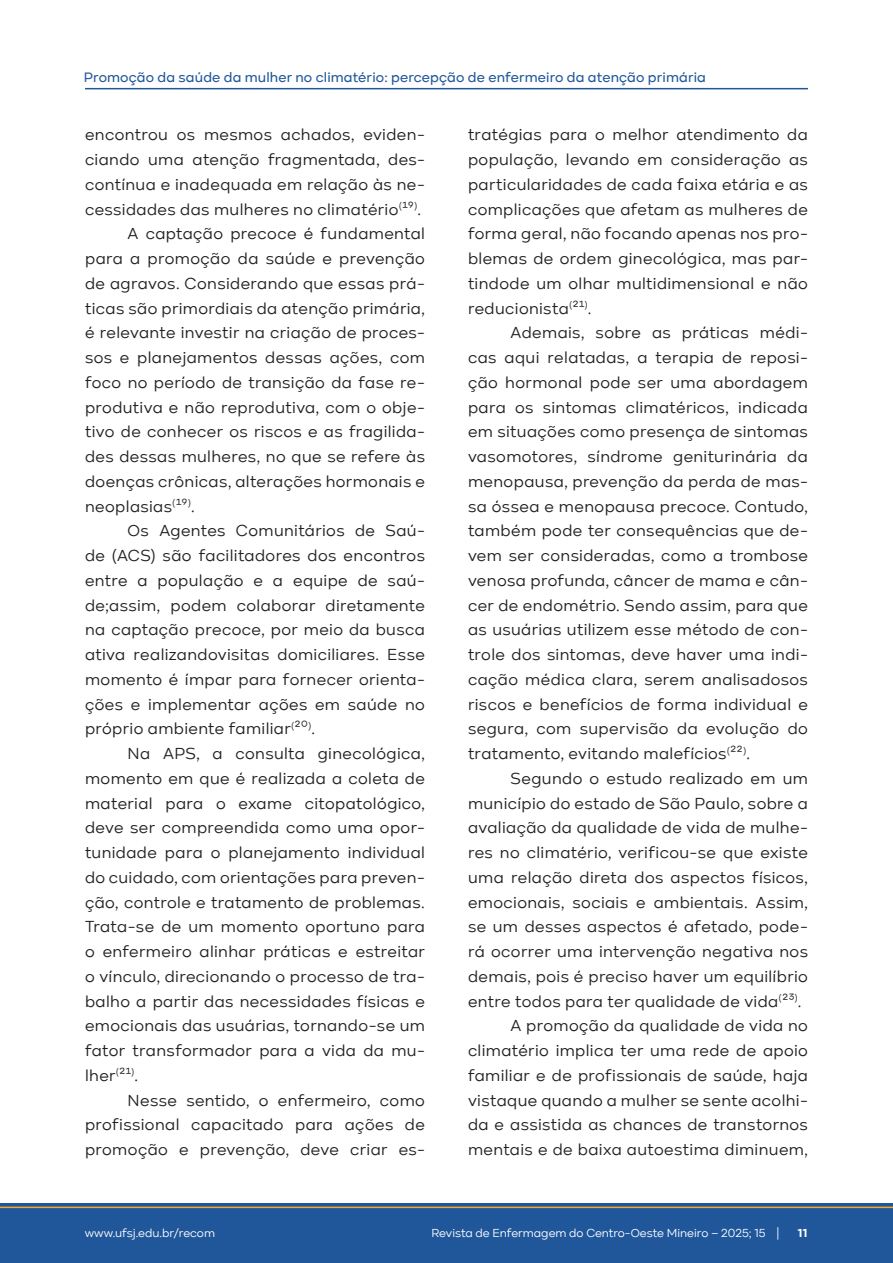
<style>
.page{position:relative;width:893px;height:1263px;background:#fff}
.page>*{position:absolute;margin:0;border:0;box-sizing:border-box;transform-origin:0 0}
.Texto_artigo{font:16.5px/24.8px "Kinetika";letter-spacing:.025em;color:#231f20;text-align:justify}
.t1{font:500 14.1px "Kinetika";letter-spacing:.01em;color:#20579b}
.t2{font:12px "Kinetika";color:#fff}
.t3{font:700 12px "Kinetika";color:#fff}
</style>
<div class="page">
<div style="left:0;top:1203px;width:893px;height:60px;background:#20579b"></div>
<hr style="left:0;top:1206px;width:893px;height:2px;background:#f9a42e">
<hr style="left:85px;top:88px;width:723px;height:1px;background:#20579b">
<p class="t1" style="left:84px;top:69px;width:623px">Promoção da saúde da mulher no climatério: percepção de enfermeiro da atenção primária</p>
<p class="Texto_artigo" style="left:85px;top:122px;width:341px">encontrou os mesmos achados, eviden&shy;ciando uma atenção fragmentada, des&shy;contínua e inadequada em relação às ne&shy;cessidades das mulheres no climatério<sup>(</sup>¹⁹<sup>)</sup>.</p>
<p class="Texto_artigo" style="left:85px;top:221px;width:341px;text-indent:43px">A captação precoce é fundamental para a promoção da saúde e prevenção de agravos. Considerando que essas prá&shy;ticas são primordiais da atenção primária, é relevante investir na criação de proces&shy;sos e planejamentos dessas ações, com foco no período de transição da fase re&shy;produtiva e não reprodutiva, com o obje&shy;tivo de conhecer os riscos e as fragilida&shy;des dessas mulheres, no que se refere às doenças crônicas, alterações hormonais e neoplasias<sup>(</sup>¹⁹<sup>)</sup>.</p>
<p class="Texto_artigo" style="left:85px;top:518px;width:341px;text-indent:43px">Os Agentes Comunitários de Saú&shy;de (ACS) são facilitadores dos encontros entre a população e a equipe de saú&shy;de;assim, podem colaborar diretamente na captação precoce, por meio da busca ativa realizandovisitas domiciliares. Esse momento é ímpar para fornecer orienta&shy;ções e implementar ações em saúde no próprio ambiente familiar<sup>(</sup>²⁰<sup>)</sup>.</p>
<p class="Texto_artigo" style="left:85px;top:741px;width:341px;text-indent:43px">Na APS, a consulta ginecológica, momento em que é realizada a coleta de material para o exame citopatológico, deve ser compreendida como uma opor&shy;tunidade para o planejamento individual do cuidado, com orientações para preven&shy;ção, controle e tratamento de problemas.<br>Trata-se de um momento oportuno para o enfermeiro alinhar práticas e estreitar o vínculo, direcionando o processo de tra&shy;balho a partir das necessidades físicas e emocionais das usuárias, tornando-se um fator transformador para a vida da mu&shy;lher<sup>(</sup>²¹<sup>)</sup>.</p>
<p class="Texto_artigo" style="left:85px;top:1088px;width:341px;text-indent:43px">Nesse sentido, o enfermeiro, como profissional capacitado para ações de promoção e prevenção, deve criar es-</p>
<p class="Texto_artigo" style="left:468px;top:122px;width:341px">tratégias para o melhor atendimento da população, levando em consideração as particularidades de cada faixa etária e as complicações que afetam as mulheres de forma geral, não focando apenas nos pro&shy;blemas de ordem ginecológica, mas par&shy;tindode um olhar multidimensional e não reducionista<sup>(</sup>²¹<sup>)</sup>.</p>
<p class="Texto_artigo" style="left:468px;top:320px;width:341px;text-indent:43px">Ademais, sobre as práticas médi&shy;cas aqui relatadas, a terapia de reposi&shy;ção hormonal pode ser uma abordagem para os sintomas climatéricos, indicada em situações como presença de sintomas vasomotores, síndrome geniturinária da menopausa, prevenção da perda de mas&shy;sa óssea e menopausa precoce. Contudo, também pode ter consequências que de&shy;vem ser consideradas, como a trombose venosa profunda, câncer de mama e cân&shy;cer de endométrio. Sendo assim, para que as usuárias utilizem esse método de con&shy;trole dos sintomas, deve haver uma indi&shy;cação médica clara, serem analisadosos riscos e benefícios de forma individual e segura, com supervisão da evolução do tratamento, evitando malefícios<sup>(</sup>²²<sup>)</sup>.</p>
<p class="Texto_artigo" style="left:468px;top:766px;width:341px;text-indent:43px">Segundo o estudo realizado em um município do estado de São Paulo, sobre a avaliação da qualidade de vida de mulhe&shy;res no climatério, verificou-se que existe uma relação direta dos aspectos físicos, emocionais, sociais e ambientais. Assim, se um desses aspectos é afetado, pode&shy;rá ocorrer uma intervenção negativa nos demais, pois é preciso haver um equilíbrio entre todos para ter qualidade de vida<sup>(</sup>²³<sup>)</sup>.</p>
<p class="Texto_artigo" style="left:468px;top:1013px;width:341px;text-indent:43px">A promoção da qualidade de vida no climatério implica ter uma rede de apoio familiar e de profissionais de saúde, haja vistaque quando a mulher se sente acolhi&shy;da e assistida as chances de transtornos mentais e de baixa autoestima diminuem,</p>
<p class="t2" style="left:85px;top:1226px;width:132px">www.ufsj.edu.br/recom</p>
<p class="t2" style="left:431px;top:1226px;width:349px">Revista de Enfermagem do Centro-Oeste Mineiro – 2025; 15 |</p>
<p class="t3" style="left:798px;top:1226px;width:11px">11</p>
</div>
